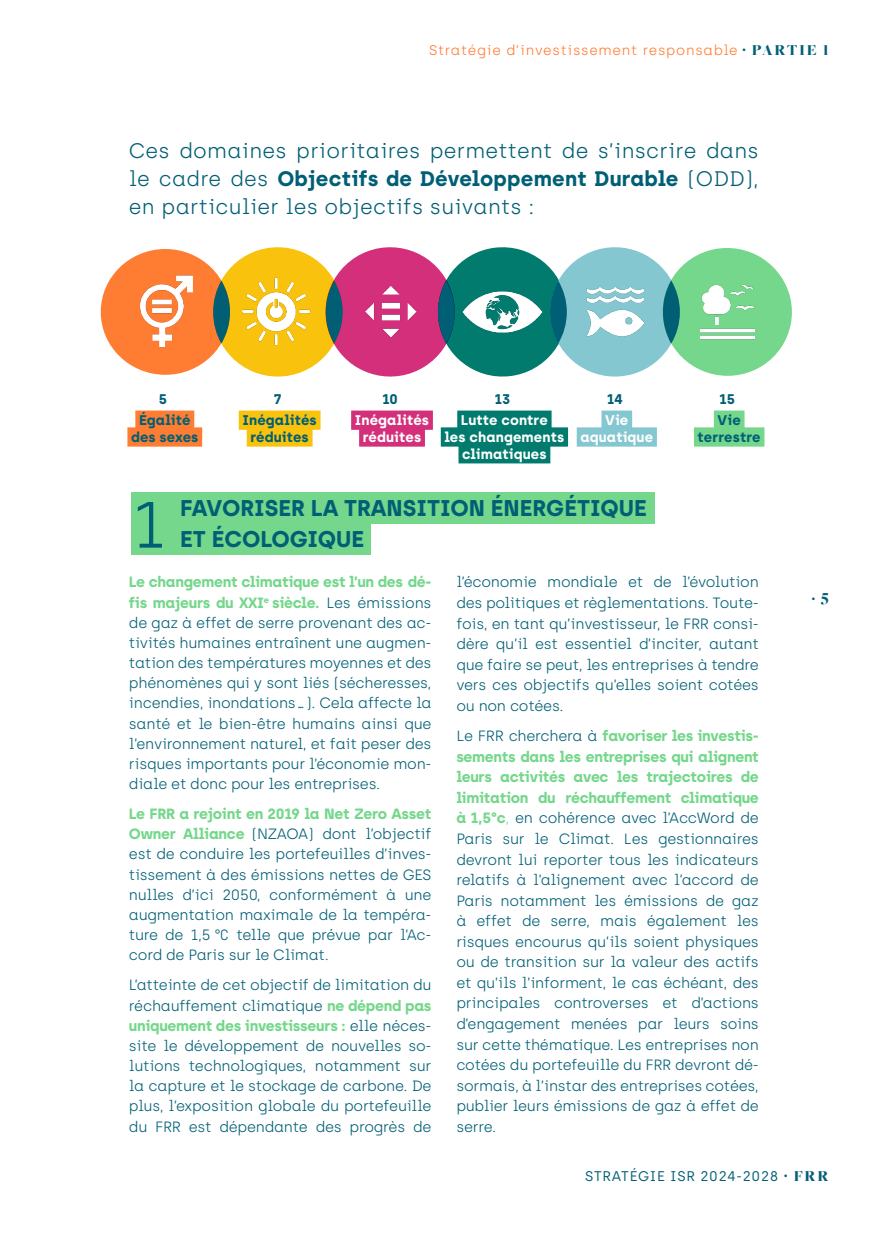
<style>
.page{position:relative;width:893px;height:1241px;background:#fff}
.page>*{position:absolute;margin:0;border:0;box-sizing:border-box;transform-origin:0 0}
.t1{font:300 65.1px "Archia";color:#005f75}
.t2{font:700 22.75px/31.5px "Archia";color:#005f75}
.t3{font:300 21px/28px "Archia";letter-spacing:.01em;color:#005f75;text-align:justify}
.t4{font:700 17.5px "Argent CF";color:#005f75}
.t5{font:300 14.88px/20.5px "Archia";letter-spacing:-.02em;color:#005f75;text-align:justify}
.t6{font:700 14px/16.8px "Archia";letter-spacing:.01em;color:#fff;text-align:center}
.t7{font:700 14px/16.8px "Archia";letter-spacing:.01em;color:#005f75;text-align:center}
.t8{font:300 14px "Archia";letter-spacing:.05em;color:#ff7c33}
.t9{font:14px "Archia";letter-spacing:.05em;color:#005f75}
.s1{font-family:"Argent CF";font-weight:700;font-size:17.5px;color:#005f75}
.s2{font-family:"Freight Big Pro";font-weight:900;font-size:15.75px;color:#005f75}
.s3{font-weight:700}
.s4{font-weight:700;color:#74d78b}
.s5{color:#74d78b}
.s6{font-family:"Freight Big Pro";font-weight:900}
.s7{font-family:"Argent CF";font-weight:700;font-size:17.5px}
.s8{font-family:"Freight Big Pro";font-weight:900;font-size:15.75px}
</style>
<div class="page">
<div style="left:131px;top:492px;width:240px;height:63px;background:#74d78b"></div>
<div style="left:356px;top:492px;width:299px;height:31px;background:#74d78b"></div>
<div style="left:101px;top:249px;width:129px;height:126px;background:#ff7c33;border-radius:50%"></div>
<div style="left:213px;top:247px;width:129px;height:129px;background:#f9c20d;border-radius:50%"></div>
<img style="left:140px;top:275px;width:53px;height:73px">
<img style="left:242px;top:277px;width:68px;height:69px">
<svg style="left:316px;top:247px;width:476px;height:130px"></svg>
<div style="left:135px;top:410px;width:59px;height:20px;background:#ff7c33"></div>
<div style="left:127px;top:427px;width:75px;height:19px;background:#ff7c33"></div>
<div style="left:239px;top:410px;width:81px;height:20px;background:#f9c20d"></div>
<div style="left:247px;top:427px;width:66px;height:19px;background:#f9c20d"></div>
<div style="left:351px;top:410px;width:82px;height:20px;background:#d32f7a"></div>
<div style="left:359px;top:427px;width:66px;height:19px;background:#d32f7a"></div>
<div style="left:457px;top:410px;width:95px;height:20px;background:#007b6e"></div>
<div style="left:441px;top:427px;width:127px;height:19px;background:#007b6e"></div>
<div style="left:458px;top:444px;width:92px;height:19px;background:#007b6e"></div>
<div style="left:601px;top:410px;width:31px;height:20px;background:#85c7d1"></div>
<div style="left:577px;top:427px;width:80px;height:19px;background:#85c7d1"></div>
<div style="left:714px;top:410px;width:30px;height:20px;background:#74d78b"></div>
<div style="left:694px;top:427px;width:70px;height:19px;background:#74d78b"></div>
<img style="left:700px;top:284px;width:55px;height:56px">
<svg style="left:213px;top:280px;width:17px;height:63px"></svg>
<svg style="left:326px;top:280px;width:17px;height:63px"></svg>
<svg style="left:438px;top:280px;width:17px;height:63px"></svg>
<svg style="left:550px;top:280px;width:17px;height:63px"></svg>
<svg style="left:663px;top:280px;width:17px;height:63px"></svg>
<p class="t8" style="left:429px;top:42px;width:401px">Stratégie d’investissement responsable <span class="s1">·</span> <span class="s2">PARTIE 1</span></p>
<p class="t3" style="left:129px;top:136px;width:631px">Ces domaines prioritaires permettent de s’inscrire dans le cadre des <span class="s3">Objectifs de Développement Durable</span> (ODD), en particulier les objectifs suivants :</p>
<p class="t7" style="left:159px;top:390px;width:10px">5</p>
<p class="t7" style="left:131px;top:412px;width:69px">Égalité des sexes</p>
<p class="t7" style="left:274px;top:390px;width:9px">7</p>
<p class="t7" style="left:242px;top:412px;width:76px">Inégalités réduites</p>
<p class="t7" style="left:382px;top:390px;width:17px">10</p>
<p class="t6" style="left:355px;top:412px;width:76px">Inégalités réduites</p>
<p class="t7" style="left:495px;top:390px;width:17px">13</p>
<p class="t6" style="left:444px;top:412px;width:121px">Lutte contre<br>les changements climatiques</p>
<p class="t7" style="left:607px;top:390px;width:17px">14</p>
<p class="t6" style="left:580px;top:412px;width:74px">Vie aquatique</p>
<p class="t7" style="left:719px;top:390px;width:17px">15</p>
<p class="t7" style="left:698px;top:412px;width:65px">Vie terrestre</p>
<p class="t2" style="left:180px;top:491px;width:468px">FAVORISER LA TRANSITION ÉNERGÉTIQUE<br>ET ÉCOLOGIQUE</p>
<p class="t5" style="left:129px;top:572px;width:304px"><span class="s4">Le changement climatique est l’un des dé&shy;fis majeurs du XXI</span><sup>e</sup> <span class="s4">siècle.</span> Les émissions de gaz à effet de serre provenant des ac&shy;tivités humaines entraînent une augmen&shy;tation des températures moyennes et des phénomènes qui y sont liés (sécheresses, incendies, inondations…). Cela affecte la santé et le bien-être humains ainsi que l’environnement naturel, et fait peser des risques importants pour l’économie mon&shy;diale et donc pour les entreprises.</p>
<p class="t5" style="left:129px;top:803px;width:304px"><span class="s4">Le FRR a rejoint en 2019 la Net Zero Asset Owner Alliance</span> (NZAOA) dont l’objectif est de conduire les portefeuilles d’inves&shy;tissement à des émissions nettes de GES nulles d’ici 2050, conformément à une augmentation maximale de la tempéra&shy;ture de 1,5 °C telle que prévue par l’Ac&shy;cord de Paris sur le Climat.</p>
<p class="t5" style="left:129px;top:974px;width:304px">L’atteinte de cet objectif de limitation du réchauffement climatique <span class="s4">ne dépend pas uniquement des investisseurs :</span> elle néces&shy;site le développement de nouvelles so&shy;lutions technologiques, notamment sur la capture et le stockage de carbone. De plus, l’exposition globale du portefeuille du FRR est dépendante des progrès de</p>
<p class="t1" style="left:131px;top:486px;width:36px">1</p>
<p class="t5" style="left:456px;top:572px;width:304px">l’économie mondiale et de l’évolution des politiques et règlementations. Toute&shy;fois, en tant qu’investisseur, le FRR consi&shy;dère qu’il est essentiel d’inciter, autant que faire se peut, les entreprises à tendre vers ces objectifs qu’elles soient cotées ou non cotées.</p>
<p class="t5" style="left:456px;top:725px;width:304px">Le FRR cherchera à <span class="s4">favoriser les investis&shy;sements dans les entreprises qui alignent leurs activités avec les trajectoires de limitation du réchauffement climatique à 1,5°c</span><span class="s5">,</span> en cohérence avec l’AccWord de Paris sur le Climat. Les gestionnaires devront lui reporter tous les indicateurs relatifs à l’alignement avec l’accord de Paris notamment les émissions de gaz à effet de serre, mais également les risques encourus qu’ils soient physiques ou de transition sur la valeur des actifs et qu’ils l’informent, le cas échéant, des principales controverses et d’actions d’engagement menées par leurs soins sur cette thématique. Les entreprises non cotées du portefeuille du FRR devront dé&shy;sormais, à l’instar des entreprises cotées, publier leurs émissions de gaz à effet de serre.</p>
<p class="t4" style="left:811px;top:588px;width:19px">· <span class="s6">5</span></p>
<p class="t9" style="left:585px;top:1167px;width:245px">STRATÉGIE ISR 2024-2028 <span class="s7">·</span> <span class="s8">FRR</span></p>
</div>
